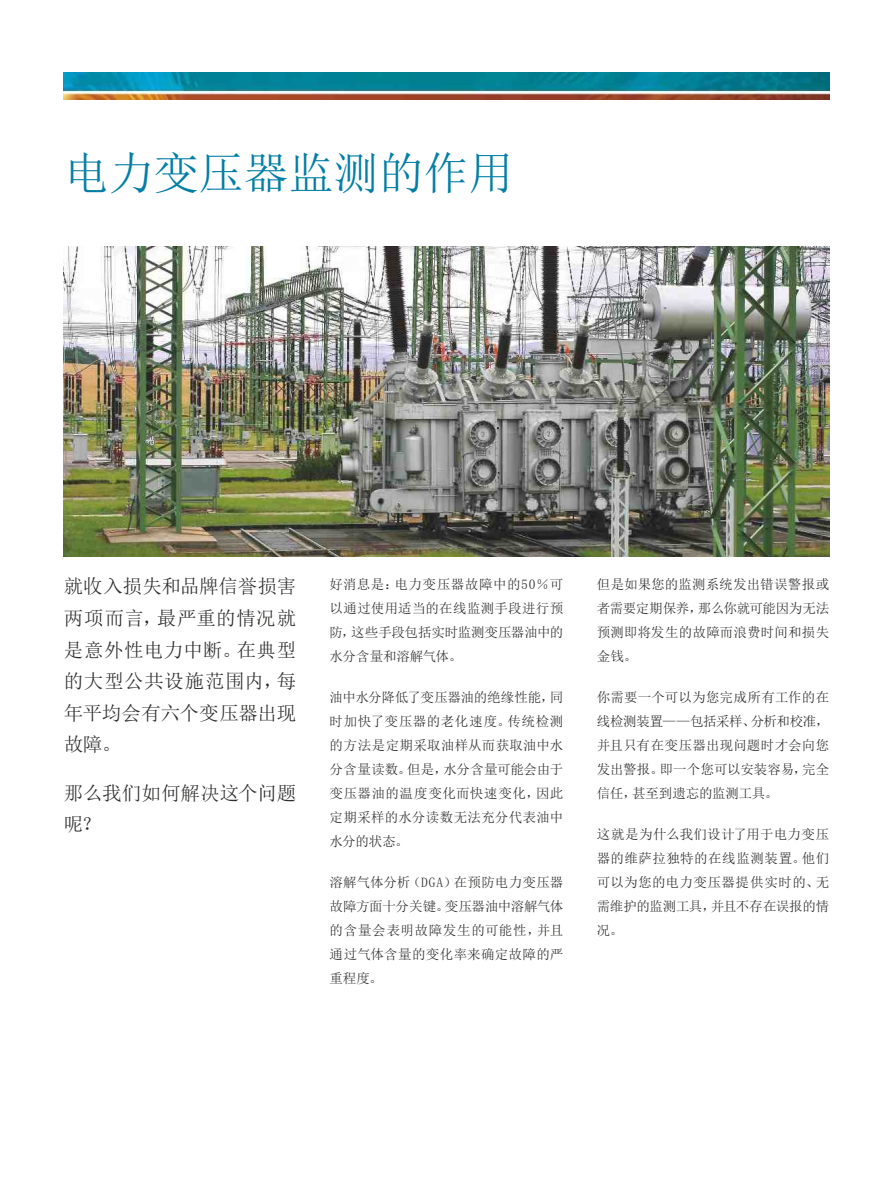
<style>
.page{position:relative;width:893px;height:1191px;background:#fff}
.page>*{position:absolute;margin:0;border:0;box-sizing:border-box;transform-origin:0 0}
.t1{font:45px "Sim Sun";color:#007ea6}
.t2{font:19.5px/31.5px "Sim Sun";letter-spacing:.01em;color:#2b2b2a;text-align:justify}
.t3{font:13.5px/24px "Sim Sun";letter-spacing:.01em;color:#2b2b2a;text-align:justify}
</style>
<div class="page">
<img style="left:64px;top:247px;width:766px;height:310px">
<img style="left:64px;top:72px;width:765px;height:28px">
<h1 class="t1" style="left:64px;top:151px;width:451px">电力变压器监测的作用</h1>
<h2 class="t2" style="left:64px;top:571px;width:234px">就收入损失和品牌信誉损害两项而言，最严重的情况就是意外性电力中断。在典型的大型公共设施范围内，每年平均会有六个变压器出现故障。</h2>
<h2 class="t2" style="left:64px;top:777px;width:234px">那么我们如何解决这个问题呢？</h2>
<p class="t3" style="left:330px;top:572px;width:235px">好消息是：电力变压器故障中的50％可以通过使用适当的在线监测手段进行预防，这些手段包括实时监测变压器油中的水分含量和溶解气体。</p>
<p class="t3" style="left:330px;top:685px;width:235px">油中水分降低了变压器油的绝缘性能，同时加快了变压器的老化速度。传统检测的方法是定期采取油样从而获取油中水分含量读数。但是，水分含量可能会由于变压器油的温度变化而快速变化，因此定期采样的水分读数无法充分代表油中水分的状态。</p>
<p class="t3" style="left:330px;top:870px;width:235px">溶解气体分析（DGA）在预防电力变压器故障方面十分关键。变压器油中溶解气体的含量会表明故障发生的可能性，并且通过气体含量的变化率来确定故障的严重程度。</p>
<p class="t3" style="left:597px;top:572px;width:234px">但是如果您的监测系统发出错误警报或者需要定期保养，那么你就可能因为无法预测即将发生的故障而浪费时间和损失金钱。</p>
<p class="t3" style="left:597px;top:685px;width:234px">你需要一个可以为您完成所有工作的在线检测装置——包括采样、分析和校准，并且只有在变压器出现问题时才会向您发出警报。即一个您可以安装容易，完全信任，甚至到遗忘的监测工具。</p>
<p class="t3" style="left:597px;top:822px;width:234px">这就是为什么我们设计了用于电力变压器的维萨拉独特的在线监测装置。他们可以为您的电力变压器提供实时的、无需维护的监测工具，并且不存在误报的情况。</p>
</div>
